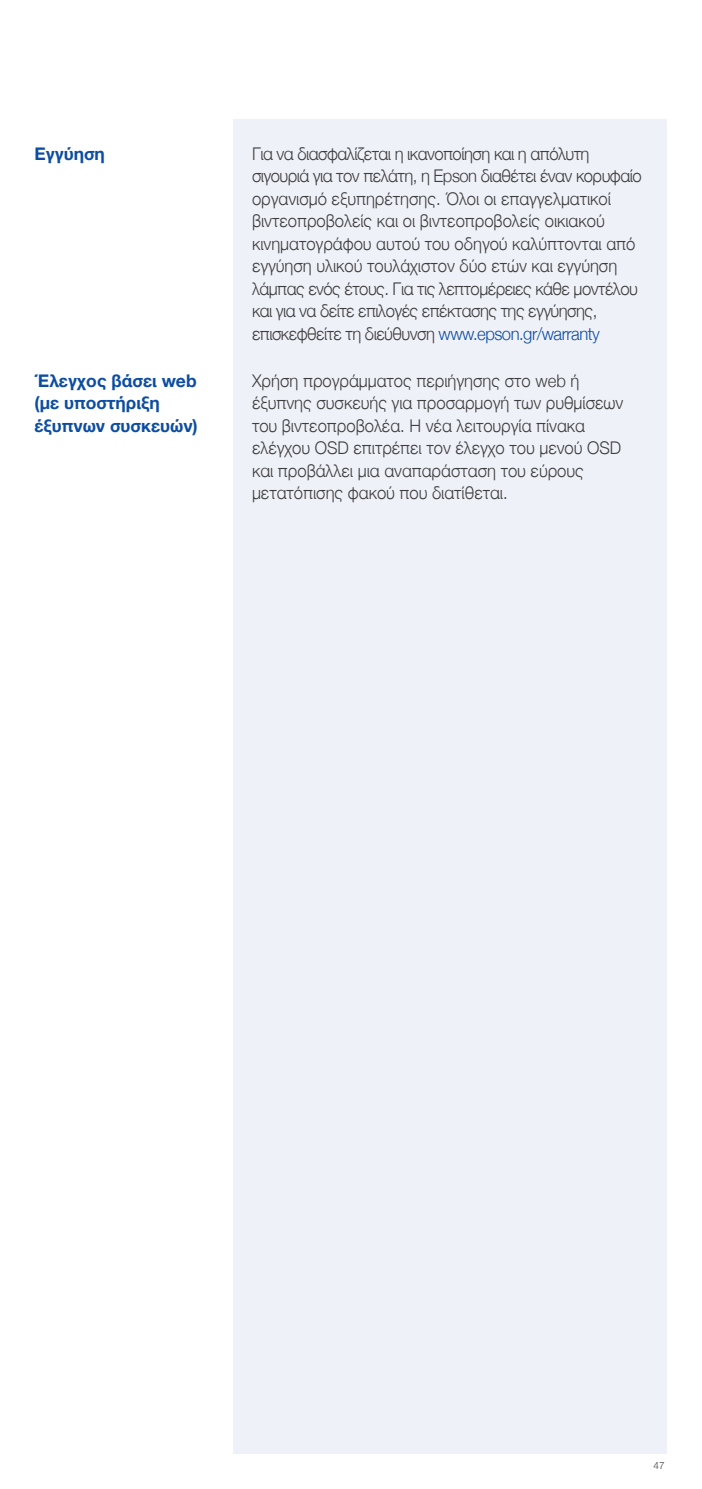
<style>
.page{position:relative;width:702px;height:1489px;background:#fff}
.page>*{position:absolute;margin:0;border:0;box-sizing:border-box;transform-origin:0 0}
.squeezed_text{font:300 17.5px/22.5px "Helvetica Neue";letter-spacing:-.03em;color:#3e3e3f;scale:.95 1}
.squeezed_text-2{font:300 17.5px/22.5px "Helvetica Neue";color:#3e3e3f;scale:.95 1}
.t1{font:700 17.5px/22.5px "Helvetica Neue";color:#0d4da1}
.t2{font:300 10px "Helvetica Neue";color:#3e3e3f}
.s1{color:#0d4da1}
</style>
<div class="page">
<div style="left:233px;top:119px;width:433px;height:1334px;background:#eff1f8"></div>
<p class="t1" style="left:35px;top:143px;width:72px">Εγγύηση</p>
<p class="squeezed_text" style="left:252px;top:141px;width:411px">Για να διασφαλίζεται η ικανοποίηση και η απόλυτη σιγουριά για τον πελάτη, η Epson διαθέτει έναν κορυφαίο οργανισμό εξυπηρέτησης. Όλοι οι επαγγελματικοί βιντεοπροβολείς και οι βιντεοπροβολείς οικιακού κινηματογράφου αυτού του οδηγού καλύπτονται από εγγύηση υλικού τουλάχιστον δύο ετών και εγγύηση λάμπας ενός έτους. Για τις λεπτομέρειες κάθε μοντέλου και για να δείτε επιλογές επέκτασης της εγγύησης, επισκεφθείτε τη διεύθυνση <span class="s1">www.epson.gr/warranty</span></p>
<p class="t1" style="left:35px;top:370px;width:165px">Έλεγχος βάσει web (με υποστήριξη έξυπνων συσκευών)</p>
<p class="squeezed_text-2" style="left:252px;top:368px;width:392px">Χρήση προγράμματος περιήγησης στο web ή έξυπνης συσκευής για προσαρμογή των ρυθμίσεων του βιντεοπροβολέα. Η νέα λειτουργία πίνακα ελέγχου OSD επιτρέπει τον έλεγχο του μενού OSD και προβάλλει μια αναπαράσταση του εύρους μετατόπισης φακού που διατίθεται.</p>
<p class="t2" style="left:653px;top:1456px;width:13px">47</p>
</div>
